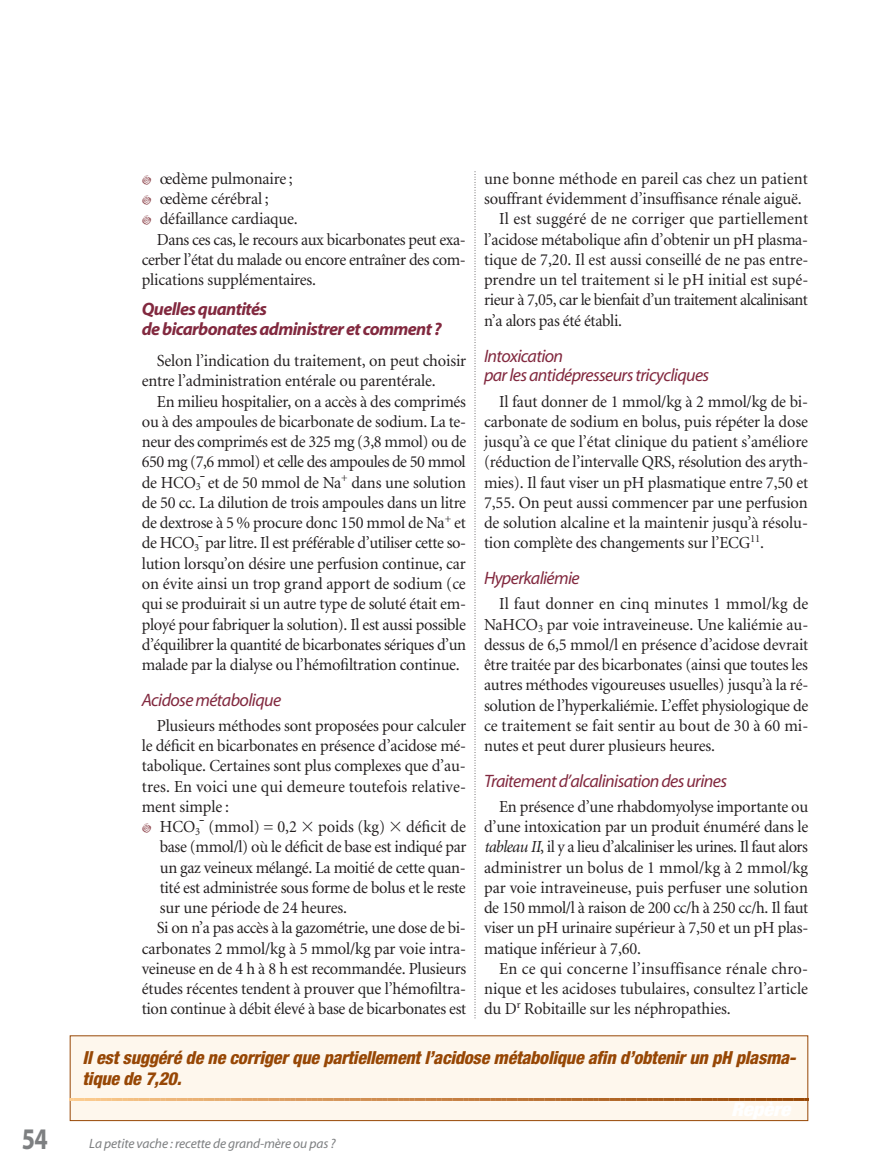
<style>
.page{position:relative;width:878px;height:1175px;background:#fff}
.page>*{position:absolute;margin:0;border:0;box-sizing:border-box;transform-origin:0 0}
.t1{font:700 30px "Myriad";color:#7d7f81;scale:.8 1}
.t2{font:italic 18px/19.5px "Myriad";letter-spacing:-.035em;color:#82293f}
.t3{font:italic 800 condensed 18px/21.8px "Helvetica Neue";letter-spacing:-.015em;color:#974705}
.t4{font:italic 700 18px/19.5px "Myriad";letter-spacing:-.035em;color:#82293f}
.t5{font:16.8px/20.2px "Minion";letter-spacing:-.01em;color:#231f20;text-align:justify}
.t6{font:16.8px "Minion";letter-spacing:-.035em;color:#231f20}
.t7{font:16.8px "Minion";letter-spacing:.01em;color:#231f20}
.t8{font:italic 13.5px "Myriad";letter-spacing:-.01em;color:#7d7f81}
.s1{font-family:"Helvetica Neue";font-stretch:condensed}
.s2{font-style:italic}
</style>
<div class="page">
<svg style="left:474px;top:172px;width:1px;height:847px"></svg>
<div style="left:70px;top:1035px;width:737px;height:85px;background:#fef7ed"></div>
<svg style="left:70px;top:1098px;width:23px;height:22px"></svg>
<hr style="left:97px;top:1098px;width:2px;height:22px;background:#f9c78a">
<svg style="left:103px;top:1098px;width:109px;height:3px"></svg>
<hr style="left:216px;top:1098px;width:2px;height:22px;background:#e6ae71">
<svg style="left:222px;top:1098px;width:109px;height:3px"></svg>
<hr style="left:335px;top:1098px;width:2px;height:22px;background:#d59559">
<svg style="left:341px;top:1098px;width:255px;height:3px"></svg>
<hr style="left:600px;top:1098px;width:2px;height:22px;background:#b16728">
<svg style="left:606px;top:1098px;width:109px;height:3px"></svg>
<hr style="left:719px;top:1098px;width:2px;height:22px;background:#a25414">
<svg style="left:725px;top:1098px;width:82px;height:3px"></svg>
<h1 class="t1" style="left:22px;top:1127px;width:34px">54</h1>
<p class="t5" style="left:160px;top:170px;width:134px">œdème pulmonaire ;</p>
<p class="t5" style="left:160px;top:190px;width:110px">œdème cérébral ;</p>
<p class="t5" style="left:160px;top:210px;width:139px">défaillance cardiaque.</p>
<p class="t5" style="left:157px;top:230px;width:310px">Dans ces cas, le recours aux bicarbonates peut exa-</p>
<p class="t5" style="left:142px;top:251px;width:325px">cerber l’état du malade ou encore entraîner des com-</p>
<p class="t5" style="left:142px;top:271px;width:176px">plications supplémentaires.</p>
<p class="t4" style="left:142px;top:301px;width:301px">Quelles quantités<br>de bicarbonates administrer et comment ?</p>
<p class="t5" style="left:142px;top:352px;width:326px;text-indent:15px">Selon l’indication du traitement, on peut choisir entre l’administration entérale ou parentérale.</p>
<p class="t5" style="left:142px;top:392px;width:326px;text-indent:15px">En milieu hospitalier, on a accès à des comprimés ou à des ampoules de bicarbonate de sodium. La te&shy;neur des comprimés est de 325 mg (3,8 mmol) ou de 650 mg (7,6 mmol) et celle des ampoules de 50 mmol de HCO<sub>3</sub><span class="s1">¯</span> et de 50 mmol de Na<sup>+</sup> dans une solution de 50 cc. La dilution de trois ampoules dans un litre de dextrose à 5 % procure donc 150 mmol de Na<sup>+</sup> et de HCO<sub>3</sub><span class="s1">¯</span> par litre. Il est préférable d’utiliser cette so&shy;lution lorsqu’on désire une perfusion continue, car on évite ainsi un trop grand apport de sodium (ce qui se produirait si un autre type de soluté était em&shy;ployé pour fabriquer la solution). Il est aussi possible d’équilibrer la quantité de bicarbonates sériques d’un malade par la dialyse ou l’hémofiltration continue.</p>
<p class="t2" style="left:142px;top:692px;width:141px">Acidose métabolique</p>
<p class="t5" style="left:157px;top:716px;width:311px">Plusieurs méthodes sont proposées pour calculer</p>
<p class="t5" style="left:142px;top:737px;width:326px">le déficit en bicarbonates en présence d’acidose mé-</p>
<p class="t5" style="left:142px;top:757px;width:325px">tabolique. Certaines sont plus complexes que d’au-</p>
<p class="t5" style="left:142px;top:777px;width:326px">tres. En voici une qui demeure toutefois relative-</p>
<p class="t5" style="left:142px;top:797px;width:89px">ment simple :</p>
<p class="t5" style="left:160px;top:818px;width:139px">HCO<sub>3</sub><span class="s1">¯</span> (mmol) = 0,2</p>
<p class="t5" style="left:318px;top:818px;width:68px">poids (kg)</p>
<p class="t5" style="left:406px;top:818px;width:61px">déficit de</p>
<p class="t5" style="left:160px;top:838px;width:308px">base (mmol/l) où le déficit de base est indiqué par</p>
<p class="t5" style="left:160px;top:858px;width:307px">un gaz veineux mélangé. La moitié de cette quan-</p>
<p class="t5" style="left:160px;top:878px;width:307px">tité est administrée sous forme de bolus et le reste</p>
<p class="t5" style="left:160px;top:899px;width:189px">sur une période de 24 heures.</p>
<p class="t5" style="left:157px;top:919px;width:310px">Si on n’a pas accès à la gazométrie, une dose de bi-</p>
<p class="t5" style="left:142px;top:939px;width:326px">carbonates 2 mmol/kg à 5 mmol/kg par voie intra-</p>
<p class="t5" style="left:142px;top:959px;width:326px">veineuse en de 4 h à 8 h est recommandée. Plusieurs</p>
<p class="t5" style="left:142px;top:980px;width:326px">études récentes tendent à prouver que l’hémofiltra-</p>
<p class="t5" style="left:142px;top:1000px;width:326px">tion continue à débit élevé à base de bicarbonates est</p>
<p class="t5" style="left:484px;top:170px;width:325px">une bonne méthode en pareil cas chez un patient</p>
<p class="t5" style="left:484px;top:190px;width:319px">souffrant évidemment d’insuffisance rénale aiguë.</p>
<p class="t7" style="left:499px;top:212px;width:311px">Il est suggéré de ne corriger que partiellement</p>
<p class="t5" style="left:484px;top:230px;width:325px">l’acidose métabolique afin d’obtenir un pH plasma-</p>
<p class="t5" style="left:484px;top:251px;width:326px">tique de 7,20. Il est aussi conseillé de ne pas entre-</p>
<p class="t5" style="left:484px;top:271px;width:326px">prendre un tel traitement si le pH initial est supé-</p>
<p class="t6" style="left:484px;top:293px;width:325px">rieur à 7,05, car le bienfait d’un traitement alcalinisant</p>
<p class="t5" style="left:484px;top:311px;width:139px">n’a alors pas été établi.</p>
<p class="t2" style="left:484px;top:347px;width:227px">Intoxication<br>par les antidépresseurs tricycliques</p>
<p class="t5" style="left:484px;top:392px;width:326px;text-indent:15px">Il faut donner de 1 mmol/kg à 2 mmol/kg de bi&shy;carbonate de sodium en bolus, puis répéter la dose jusqu’à ce que l’état clinique du patient s’améliore (réduction de l’intervalle QRS, résolution des aryth&shy;mies). Il faut viser un pH plasmatique entre 7,50 et 7,55. On peut aussi commencer par une perfusion de solution alcaline et la maintenir jusqu’à résolu&shy;tion complète des changements sur l’ECG<sup>11</sup>.</p>
<p class="t2" style="left:484px;top:570px;width:97px">Hyperkaliémie</p>
<p class="t5" style="left:484px;top:595px;width:326px;text-indent:15px">Il faut donner en cinq minutes 1 mmol/kg de NaHCO<sub>3</sub> par voie intraveineuse. Une kaliémie au&shy;dessus de 6,5 mmol/l en présence d’acidose devrait être traitée par des bicarbonates (ainsi que toutes les autres méthodes vigoureuses usuelles) jusqu’à la ré&shy;solution de l’hyperkaliémie. L’effet physiologique de ce traitement se fait sentir au bout de 30 à 60 mi&shy;nutes et peut durer plusieurs heures.</p>
<p class="t2" style="left:484px;top:773px;width:244px">Traitement d’alcalinisation des urines</p>
<p class="t5" style="left:484px;top:797px;width:326px;text-indent:15px">En présence d’une rhabdomyolyse importante ou d’une intoxication par un produit énuméré dans le <span class="s2">tableau II</span>, il y a lieu d’alcaliniser les urines. Il faut alors administrer un bolus de 1 mmol/kg à 2 mmol/kg par voie intraveineuse, puis perfuser une solution de 150 mmol/l à raison de 200 cc/h à 250 cc/h. Il faut viser un pH urinaire supérieur à 7,50 et un pH plas&shy;matique inférieur à 7,60.</p>
<p class="t5" style="left:484px;top:959px;width:326px;text-indent:15px">En ce qui concerne l’insuffisance rénale chro&shy;nique et les acidoses tubulaires, consultez l’article du D<sup>r</sup> Robitaille sur les néphropathies.</p>
<p class="t3" style="left:82px;top:1047px;width:715px">Il est suggéré de ne corriger que partiellement l’acidose métabolique afin d’obtenir un pH plasma&shy;tique de 7,20.</p>
<p class="t8" style="left:89px;top:1138px;width:248px">La petite vache : recette de grand-mère ou pas ?</p>
</div>
